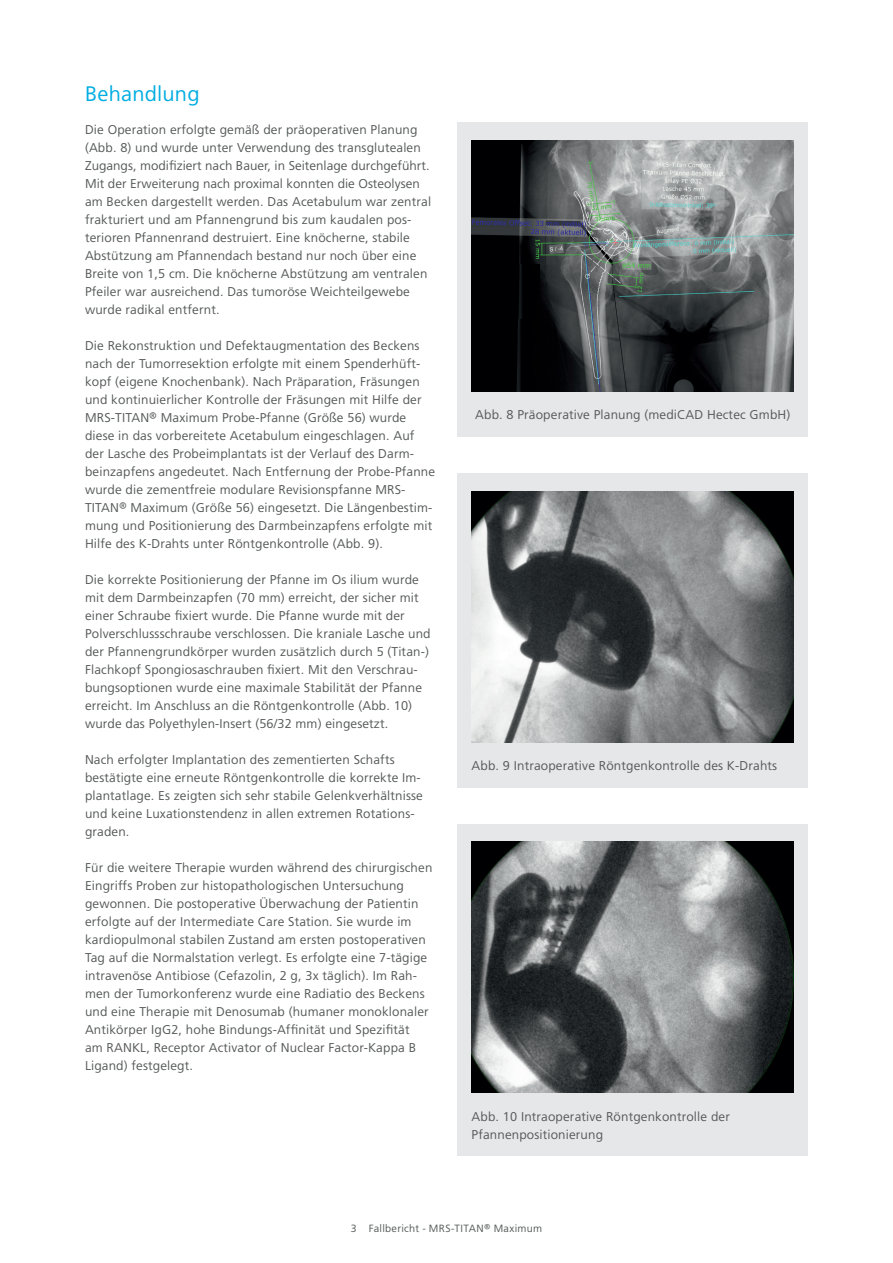
<style>
.page{position:relative;width:893px;height:1263px;background:#fff}
.page>*{position:absolute;margin:0;border:0;box-sizing:border-box;transform-origin:0 0}
.t1{font:21px "F Frutiger";letter-spacing:.01em;color:#00ade2}
.t2{font:12.75px/18px "F Frutiger";letter-spacing:.01em;color:#565959}
.t3{font:12.75px/18px "F Frutiger";letter-spacing:.01em;color:#57585a}
.t4{font:10.5px "F Frutiger";letter-spacing:.025em;color:#565959}
</style>
<div class="page">
<div style="left:457px;top:473px;width:351px;height:315px;background:#e6e7e9"></div>
<div style="left:457px;top:122px;width:351px;height:315px;background:#e6e7e9"></div>
<img style="left:472px;top:491px;width:321px;height:251px">
<img style="left:472px;top:140px;width:321px;height:251px">
<div style="left:457px;top:824px;width:351px;height:331px;background:#e6e7e9"></div>
<img style="left:472px;top:842px;width:321px;height:251px">
<div style="left:483px;top:265px;width:56px;height:53px;background:#000002"></div>
<h1 class="t1" style="left:85px;top:81px;width:116px">Behandlung</h1>
<p class="t2" style="left:85px;top:120px;width:348px">Die Operation erfolgte gemäß der präoperativen Planung (Abb. 8) und wurde unter Verwendung des transglutealen Zugangs, modifiziert nach Bauer, in Seitenlage durchgeführt.<br>Mit der Erweiterung nach proximal konnten die Osteolysen am Becken dargestellt werden. Das Acetabulum war zentral frakturiert und am Pfannengrund bis zum kaudalen pos&shy;terioren Pfannenrand destruiert. Eine knöcherne, stabile Abstützung am Pfannendach bestand nur noch über eine Breite von 1,5 cm. Die knöcherne Abstützung am ventralen Pfeiler war ausreichend. Das tumoröse Weichteilgewebe wurde radikal entfernt.</p>
<p class="t2" style="left:85px;top:336px;width:352px">Die Rekonstruktion und Defektaugmentation des Beckens nach der Tumorresektion erfolgte mit einem Spenderhüft&shy;kopf (eigene Knochenbank). Nach Präparation, Fräsungen und kontinuierlicher Kontrolle der Fräsungen mit Hilfe der MRS-TITAN® Maximum Probe-Pfanne (Größe 56) wurde diese in das vorbereitete Acetabulum eingeschlagen. Auf der Lasche des Probeimplantats ist der Verlauf des Darm&shy;beinzapfens angedeutet. Nach Entfernung der Probe-Pfanne wurde die zementfreie modulare Revisionspfanne MRS-TITAN® Maximum (Größe 56) eingesetzt. Die Längenbestim&shy;mung und Positionierung des Darmbeinzapfens erfolgte mit Hilfe des K-Drahts unter Röntgenkontrolle (Abb. 9).</p>
<p class="t2" style="left:85px;top:570px;width:347px">Die korrekte Positionierung der Pfanne im Os ilium wurde mit dem Darmbeinzapfen (70 mm) erreicht, der sicher mit einer Schraube fixiert wurde. Die Pfanne wurde mit der Polverschlussschraube verschlossen. Die kraniale Lasche und der Pfannengrundkörper wurden zusätzlich durch 5 (Titan-)<br>Flachkopf Spongiosaschrauben fixiert. Mit den Verschrau&shy;bungsoptionen wurde eine maximale Stabilität der Pfanne erreicht. Im Anschluss an die Röntgenkontrolle (Abb. 10) wurde das Polyethylen-Insert (56/32 mm) eingesetzt.</p>
<p class="t2" style="left:85px;top:750px;width:339px">Nach erfolgter Implantation des zementierten Schafts bestätigte eine erneute Röntgenkontrolle die korrekte Im&shy;plantatlage. Es zeigten sich sehr stabile Gelenkverhältnisse und keine Luxationstendenz in allen extremen Rotations&shy;graden.</p>
<p class="t2" style="left:85px;top:858px;width:349px">Für die weitere Therapie wurden während des chirurgischen Eingriffs Proben zur histopathologischen Untersuchung gewonnen. Die postoperative Überwachung der Patientin erfolgte auf der Intermediate Care Station. Sie wurde im kardiopulmonal stabilen Zustand am ersten postoperativen Tag auf die Normalstation verlegt. Es erfolgte eine 7-tägige intravenöse Antibiose (Cefazolin, 2 g, 3x täglich). Im Rah&shy;men der Tumorkonferenz wurde eine Radiatio des Beckens und eine Therapie mit Denosumab (humaner monoklonaler Antikörper IgG2, hohe Bindungs-Affinität und Spezifität<br>am RANKL, Receptor Activator of Nuclear Factor-Kappa B Ligand) festgelegt.</p>
<p class="t3" style="left:475px;top:406px;width:317px">Abb. 8 Präoperative Planung (mediCAD Hectec GmbH)</p>
<p class="t3" style="left:472px;top:756px;width:307px">Abb. 9 Intraoperative Röntgenkontrolle des K-Drahts</p>
<p class="t3" style="left:472px;top:1107px;width:260px">Abb. 10 Intraoperative Röntgenkontrolle der<br>Pfannenpositionierung</p>
<p class="t4" style="left:351px;top:1222px;width:193px">3 Fallbericht - MRS-TITAN® Maximum</p>
</div>
